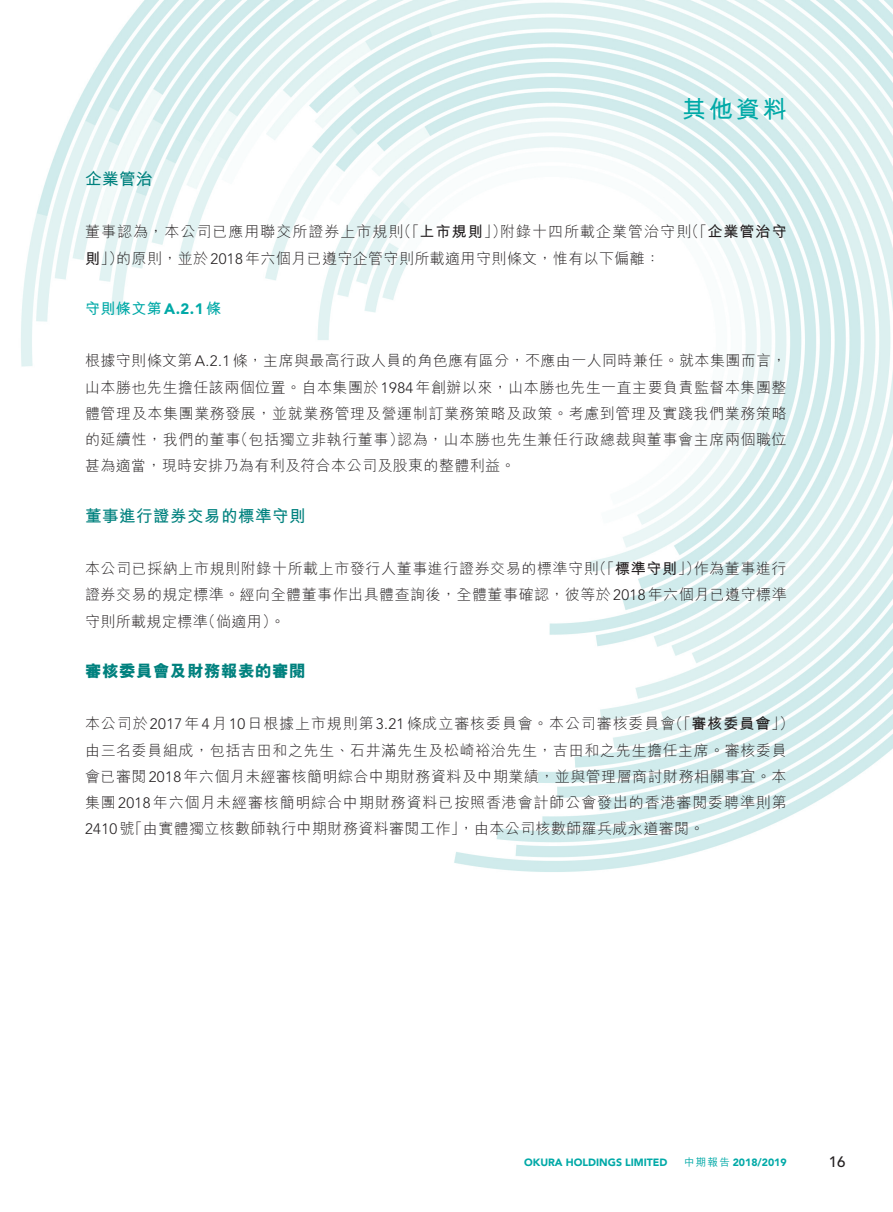
<style>
.page{position:relative;width:893px;height:1212px;background:#fff}
.page>*{position:absolute;margin:0;border:0;box-sizing:border-box;transform-origin:0 0}
.t1{font:700 24px "M Hei HK";color:#00a9a7}
._3__標題{font:700 16.5px "M Hei HK";letter-spacing:.03em;color:#00817e}
._3__標題-2{font:800 16.5px "M Hei HK";letter-spacing:.03em;color:#00817e}
._1__內文{font:300 15px/26.2px "M Hei HK";letter-spacing:.04em;color:#231f20}
._1__內文-2{font:700 15px "M Hei HK";letter-spacing:.065em;color:#231f20}
._1__內文-3{font:300 15px "M Hei HK";letter-spacing:.065em;color:#231f20}
._4__副標題{font:700 15px "M Hei HK";letter-spacing:.03em;color:#00a9a7}
.t2{font:500 15px "Avenir LT Std";color:#231f20}
.t3{font:900 10.5px "Avenir LT Std";color:#00a9a7}
.s1{font-weight:300}
.s2{font-weight:700}
.s3{font-family:"Avenir LT Std"}
.s4{font-family:"Avenir LT Std";font-weight:900}
.s5{font-family:"M Hei HK";font-weight:500}
</style>
<div class="page">
<img style="left:21px;top:0;width:872px;height:872px">
<p class="_3__標題" style="left:85px;top:167px;width:69px">企業管治</p>
<h1 class="t1" style="left:682px;top:92px;width:106px">其他資料</h1>
<p class="_1__內文-2" style="left:684px;top:221px;width:104px"><span class="s1">（「</span>企業管治守</p>
<p class="_1__內文" style="left:396px;top:218px;width:112px">（「<span class="s2">上市規則</span>」）</p>
<p class="_1__內文-3" style="left:500px;top:224px;width:193px">附錄十四所載企業管治守則</p>
<p class="_1__內文" style="left:116px;top:218px;width:545px;text-indent:-31px">董事認為，本公司已應用聯交所證券上市規則<br>的原則，並於<span class="s3">2018</span>年六個月已遵守企管守則所載適用守則條文，惟有以下偏離：</p>
<p class="_1__內文" style="left:85px;top:245px;width:40px"><span class="s2">則</span>」）</p>
<p class="_4__副標題" style="left:85px;top:297px;width:137px">守則條文第<span class="s4">A.2.1</span>條</p>
<p class="_1__內文" style="left:85px;top:347px;width:703px;text-align:right">根據守則條文第<span class="s3">A.2.1</span>條，主席與最高行政人員的角色應有區分，不應由一人同時兼任。就本集團而言，山本勝也先生擔任該兩個位置。自本集團於<span class="s3">1984</span>年創辦以來，山本勝也先生一直主要負責監督本集團整體管理及本集團業務發展，並就業務管理及營運制訂業務策略及政策。考慮到管理及實踐我們業務策略認為，山本勝也先生兼任行政總裁與董事會主席兩個職位</p>
<p class="_1__內文" style="left:85px;top:426px;width:432px">的延續性，我們的董事<br>甚為適當，現時安排乃為有利及符合本公司及股東的整體利益。</p>
<p class="_3__標題" style="left:85px;top:504px;width:222px">董事進行證券交易的標準守則</p>
<p class="_1__內文" style="left:233px;top:426px;width:172px">（包括獨立非執行董事）</p>
<p class="_1__內文" style="left:592px;top:555px;width:110px">（「<span class="s2">標準守則</span>」）</p>
<p class="_1__內文" style="left:85px;top:555px;width:515px">本公司已採納上市規則附錄十所載上市發行人董事進行證券交易的標準守則</p>
<p class="_1__內文" style="left:85px;top:581px;width:703px">證券交易的規定標準。經向全體董事作出具體查詢後，全體董事確認，彼等於<span class="s3">2018</span>年六個月已遵守標準</p>
<p class="_1__內文" style="left:201px;top:608px;width:86px">（倘適用。(</p>
<p class="_1__內文" style="left:694px;top:555px;width:94px">作為董事進行</p>
<p class="_1__內文" style="left:85px;top:608px;width:124px">守則所載規定標準</p>
<p class="_3__標題-2" style="left:85px;top:662px;width:222px">審核委員會及財務報表的審閱</p>
<p class="_1__內文-2" style="left:668px;top:713px;width:127px"><span class="s1">（「</span>審核委員會 <span class="s1">(「</span></p>
<p class="_1__內文" style="left:85px;top:710px;width:703px">本公司於<span class="s3">2017</span>年<span class="s3">4</span>月<span class="s3">10</span>日根據上市規則第<span class="s3">3.21</span>條成立審核委員會。本公司審核委員會<br>由三名委員組成，包括吉田和之先生、石井滿先生及松崎裕治先生，吉田和之先生擔任主席。審核委員會已審閱<span class="s3">2018</span>年六個月未經審核簡明綜合中期財務資料及中期業績，並與管理層商討財務相關事宜。本集團<span class="s3">2018</span>年六個月未經審核簡明綜合中期財務資料已按照香港會計師公會發出的香港審閱委聘準則第<span class="s3">2410</span> 「號由實體獨立核數師執行中期財務資料審閱工作，」由本公司核數師羅兵咸永道審閱。</p>
<p class="t3" style="left:524px;top:1156px;width:145px">OKURA HOLDINGS LIMITED</p>
<p class="t3" style="left:684px;top:1156px;width:104px"><span class="s5">中期報告</span> 2018/2019</p>
<p class="t2" style="left:829px;top:1153px;width:18px">16</p>
</div>
